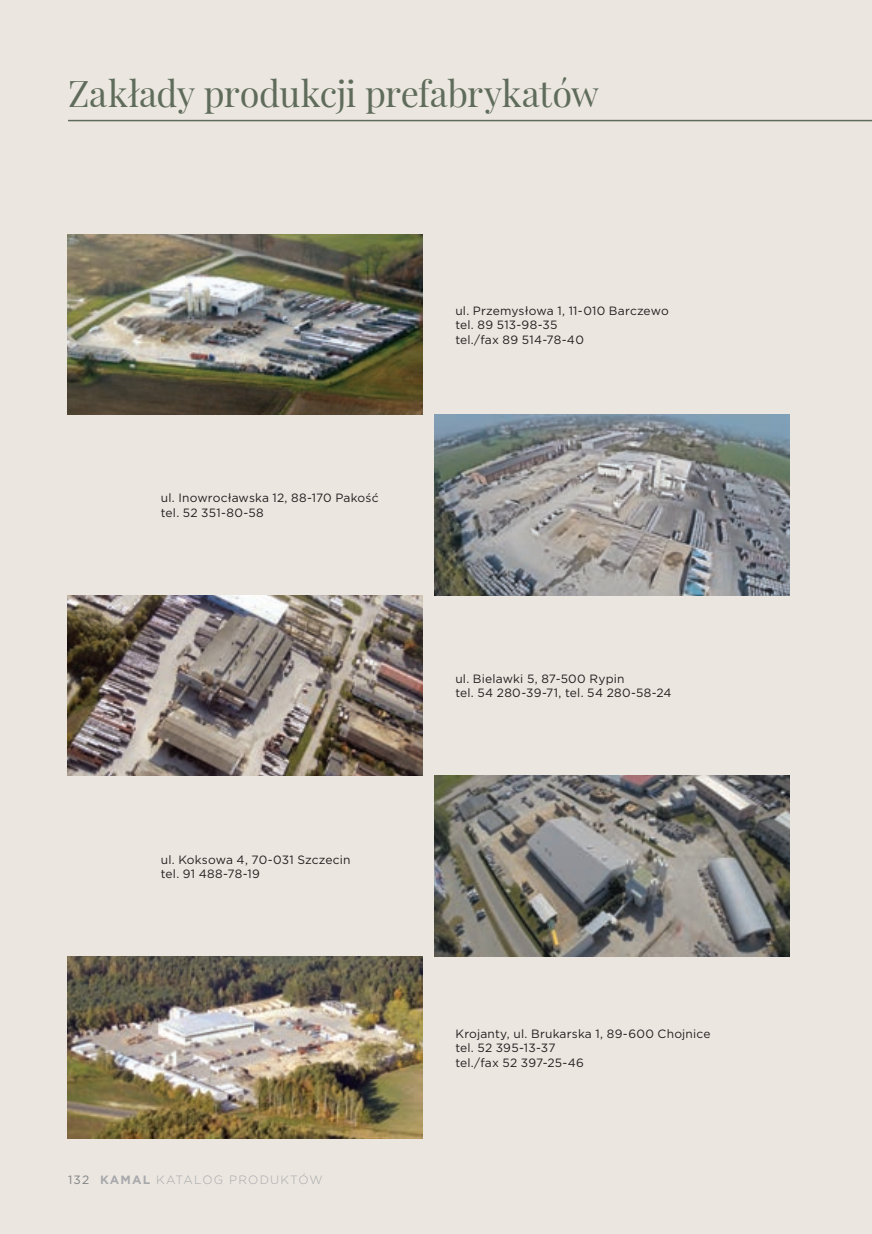
<style>
.page{position:relative;width:872px;height:1234px;background:#fff}
.page>*{position:absolute;margin:0;border:0;box-sizing:border-box;transform-origin:0 0}
.naglowek_wstep_2023{font:36px "Playfair Display";letter-spacing:-.01em;color:#5f6c5b}
.t1{font:12px/14.4px "Gotham";letter-spacing:.015em;color:#231f20}
.t2{font:300 12px "Gotham";letter-spacing:.1em;color:#a8a9ad}
.s1{font-weight:400;color:#808285}
.s2{font-weight:700}
</style>
<div class="page">
<div style="left:0;top:0;width:872px;height:1233px;background:#ebe6df"></div>
<img style="left:67px;top:234px;width:355px;height:180px">
<img style="left:435px;top:414px;width:355px;height:181px">
<img style="left:67px;top:956px;width:355px;height:182px">
<img style="left:67px;top:595px;width:355px;height:180px">
<img style="left:435px;top:775px;width:354px;height:181px">
<hr style="left:68px;top:120px;width:804px;height:1px;background:#5f6c5b">
<p class="naglowek_wstep_2023" style="left:68px;top:65px;width:532px">Zakłady produkcji prefabrykatów</p>
<p class="t1" style="left:161px;top:490px;width:219px">ul. Inowrocławska 12, 88-170 Pakość</p>
<p class="t1" style="left:161px;top:505px;width:104px">tel. 52 351-80-58</p>
<p class="t1" style="left:161px;top:851px;width:191px">ul. Koksowa 4, 70-031 Szczecin</p>
<p class="t1" style="left:161px;top:866px;width:100px">tel. 91 488-78-19</p>
<p class="t2" style="left:68px;top:1171px;width:256px"><span class="s1">132</span> <span class="s2">KAMAL</span> KATALOG PRODUKTÓW</p>
<p class="t1" style="left:455px;top:303px;width:215px">ul. Przemysłowa 1, 11-010 Barczewo</p>
<p class="t1" style="left:455px;top:317px;width:104px">tel. 89 513-98-35</p>
<p class="t1" style="left:455px;top:332px;width:130px">tel./fax 89 514-78-40</p>
<p class="t1" style="left:455px;top:671px;width:171px">ul. Bielawki 5, 87-500 Rypin</p>
<p class="t1" style="left:455px;top:685px;width:218px">tel. 54 280-39-71, tel. 54 280-58-24</p>
<p class="t1" style="left:455px;top:1025px;width:256px">Krojanty, ul. Brukarska 1, 89-600 Chojnice</p>
<p class="t1" style="left:455px;top:1040px;width:130px">tel. 52 395-13-37 tel./fax 52 397-25-46</p>
</div>
